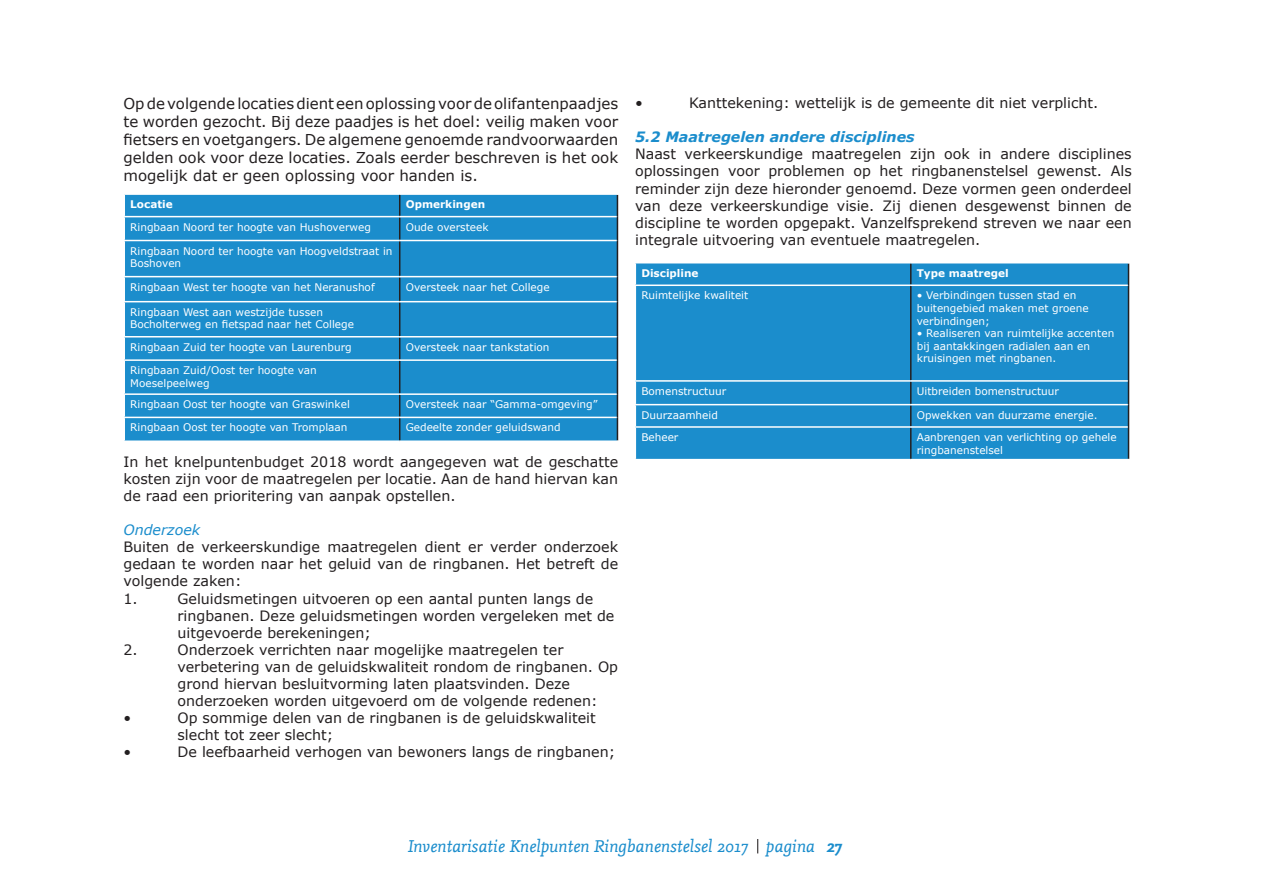
<style>
.page{position:relative;width:1263px;height:893px;background:#fff}
.page>*{position:absolute;margin:0;border:0;box-sizing:border-box;transform-origin:0 0}
.t1{font:italic 18px "Nexus Mix";color:#1b8dcc}
.t2{font:15px/18px "Verdana";color:#231f20;text-align:justify}
.t3{font:14.25px/17.1px "Verdana";color:#231f20;text-align:justify}
.t4{font:italic 700 14.25px "Verdana";color:#1b8dcc}
.t5{font:italic 14.25px "Verdana";color:#1b8dcc}
.t6{font:10.5px/12.6px "Verdana";color:#fff}
.t7{font:700 10.5px "Verdana";color:#fff}
.s1{font-weight:700}
</style>
<div class="page">
<svg style="left:757px;top:839px;width:1px;height:14px"></svg>
<div style="left:125px;top:195px;width:492px;height:245px;background:#1b8dcc"></div>
<svg style="left:399px;top:195px;width:1px;height:45px"></svg>
<svg style="left:617px;top:195px;width:1px;height:45px"></svg>
<hr style="left:399px;top:241px;width:1px;height:35px;background:#231f20">
<hr style="left:617px;top:240px;width:1px;height:37px;background:#231f20">
<svg style="left:399px;top:277px;width:1px;height:24px"></svg>
<svg style="left:617px;top:277px;width:1px;height:25px"></svg>
<hr style="left:399px;top:302px;width:1px;height:34px;background:#231f20">
<hr style="left:617px;top:302px;width:1px;height:35px;background:#231f20">
<svg style="left:399px;top:337px;width:1px;height:22px"></svg>
<svg style="left:617px;top:337px;width:1px;height:23px"></svg>
<hr style="left:399px;top:361px;width:1px;height:32px;background:#231f20">
<hr style="left:617px;top:360px;width:1px;height:34px;background:#231f20">
<svg style="left:399px;top:395px;width:1px;height:45px"></svg>
<svg style="left:617px;top:394px;width:1px;height:46px"></svg>
<hr style="left:123px;top:216px;width:277px;height:1px;background:#fff">
<hr style="left:400px;top:216px;width:217px;height:1px;background:#fff">
<hr style="left:123px;top:240px;width:277px;height:1px;background:#fff">
<hr style="left:400px;top:240px;width:217px;height:1px;background:#fff">
<hr style="left:123px;top:301px;width:277px;height:1px;background:#fff">
<hr style="left:400px;top:301px;width:217px;height:1px;background:#fff">
<hr style="left:123px;top:276px;width:277px;height:1px;background:#fff">
<hr style="left:400px;top:276px;width:217px;height:1px;background:#fff">
<hr style="left:123px;top:336px;width:277px;height:1px;background:#fff">
<hr style="left:400px;top:336px;width:217px;height:1px;background:#fff">
<hr style="left:123px;top:359px;width:277px;height:2px;background:#fff">
<hr style="left:400px;top:359px;width:217px;height:2px;background:#fff">
<hr style="left:123px;top:393px;width:277px;height:2px;background:#fff">
<hr style="left:400px;top:393px;width:217px;height:2px;background:#fff">
<hr style="left:123px;top:417px;width:277px;height:1px;background:#fff">
<hr style="left:400px;top:417px;width:217px;height:1px;background:#fff">
<div style="left:636px;top:263px;width:492px;height:196px;background:#1b8dcc"></div>
<svg style="left:910px;top:263px;width:1px;height:22px"></svg>
<svg style="left:1128px;top:263px;width:1px;height:22px"></svg>
<hr style="left:910px;top:286px;width:1px;height:94px;background:#231f20">
<hr style="left:1128px;top:285px;width:1px;height:96px;background:#231f20">
<svg style="left:910px;top:382px;width:1px;height:44px"></svg>
<svg style="left:1128px;top:381px;width:1px;height:46px"></svg>
<hr style="left:910px;top:428px;width:1px;height:31px;background:#231f20">
<hr style="left:1128px;top:427px;width:1px;height:32px;background:#231f20">
<hr style="left:635px;top:285px;width:276px;height:1px;background:#fff">
<hr style="left:911px;top:285px;width:217px;height:1px;background:#fff">
<hr style="left:635px;top:404px;width:276px;height:1px;background:#fff">
<hr style="left:911px;top:404px;width:217px;height:1px;background:#fff">
<hr style="left:635px;top:380px;width:276px;height:2px;background:#fff">
<hr style="left:911px;top:380px;width:217px;height:2px;background:#fff">
<hr style="left:635px;top:426px;width:276px;height:2px;background:#fff">
<hr style="left:911px;top:426px;width:217px;height:2px;background:#fff">
<p class="t2" style="left:123px;top:94px;width:496px">Op de volgende locaties dient een oplossing voor de olifantenpaadjes te worden gezocht. Bij deze paadjes is het doel: veilig maken voor fietsers en voetgangers. De algemene genoemde randvoorwaarden gelden ook voor deze locaties. Zoals eerder beschreven is het ook mogelijk dat er geen oplossing voor handen is.</p>
<p class="t7" style="left:130px;top:197px;width:44px">Locatie</p>
<p class="t7" style="left:406px;top:197px;width:81px">Opmerkingen</p>
<p class="t6" style="left:130px;top:220px;width:242px">Ringbaan Noord ter hoogte van Hushoverweg</p>
<p class="t6" style="left:406px;top:220px;width:84px">Oude oversteek</p>
<p class="t6" style="left:130px;top:244px;width:264px">Ringbaan Noord ter hoogte van Hoogveldstraat in<br>Boshoven</p>
<p class="t6" style="left:130px;top:280px;width:246px">Ringbaan West ter hoogte van het Neranushof</p>
<p class="t6" style="left:406px;top:280px;width:145px">Oversteek naar het College</p>
<p class="t6" style="left:130px;top:305px;width:225px">Ringbaan West aan westzijde tussen<br>Bocholterweg en fietspad naar het College</p>
<p class="t6" style="left:130px;top:341px;width:223px">Ringbaan Zuid ter hoogte van Laurenburg</p>
<p class="t6" style="left:406px;top:341px;width:145px">Oversteek naar tankstation</p>
<p class="t6" style="left:130px;top:364px;width:188px">Ringbaan Zuid/Oost ter hoogte van<br>Moeselpeelweg</p>
<p class="t6" style="left:130px;top:398px;width:221px">Ringbaan Oost ter hoogte van Graswinkel</p>
<p class="t6" style="left:406px;top:398px;width:193px">Oversteek naar “Gamma-omgeving”</p>
<p class="t6" style="left:130px;top:421px;width:219px">Ringbaan Oost ter hoogte van Tromplaan</p>
<p class="t6" style="left:406px;top:421px;width:157px">Gedeelte zonder geluidswand</p>
<p class="t3" style="left:123px;top:453px;width:496px">In het knelpuntenbudget 2018 wordt aangegeven wat de geschatte kosten zijn voor de maatregelen per locatie. Aan de hand hiervan kan de raad een prioritering van aanpak opstellen.</p>
<p class="t5" style="left:123px;top:520px;width:78px">Onderzoek</p>
<p class="t3" style="left:123px;top:538px;width:496px">Buiten de verkeerskundige maatregelen dient er verder onderzoek gedaan te worden naar het geluid van de ringbanen. Het betreft de volgende zaken:</p>
<p class="t3" style="left:123px;top:590px;width:16px">1.</p>
<p class="t3" style="left:177px;top:590px;width:417px">Geluidsmetingen uitvoeren op een aantal punten langs de</p>
<p class="t3" style="left:177px;top:607px;width:438px">ringbanen. Deze geluidsmetingen worden vergeleken met de</p>
<p class="t3" style="left:177px;top:624px;width:195px">uitgevoerde berekeningen;</p>
<p class="t3" style="left:123px;top:641px;width:16px">2.</p>
<p class="t3" style="left:177px;top:641px;width:387px">Onderzoek verrichten naar mogelijke maatregelen ter</p>
<p class="t3" style="left:177px;top:658px;width:442px">verbetering van de geluidskwaliteit rondom de ringbanen. Op</p>
<p class="t3" style="left:177px;top:675px;width:422px">grond hiervan besluitvorming laten plaatsvinden. Deze onderzoeken worden uitgevoerd om de volgende redenen:</p>
<p class="t3" style="left:123px;top:709px;width:9px">•</p>
<p class="t3" style="left:177px;top:709px;width:420px">Op sommige delen van de ringbanen is de geluidskwaliteit slecht tot zeer slecht;</p>
<p class="t3" style="left:123px;top:744px;width:9px">•</p>
<p class="t3" style="left:177px;top:744px;width:439px">De leefbaarheid verhogen van bewoners langs de ringbanen;</p>
<p class="t3" style="left:635px;top:94px;width:9px">•</p>
<p class="t3" style="left:689px;top:94px;width:411px">Kanttekening: wettelijk is de gemeente dit niet verplicht.</p>
<p class="t4" style="left:635px;top:127px;width:281px">5.2 Maatregelen andere disciplines</p>
<p class="t3" style="left:635px;top:145px;width:498px">Naast verkeerskundige maatregelen zijn ook in andere disciplines oplossingen voor problemen op het ringbanenstelsel gewenst. Als reminder zijn deze hieronder genoemd. Deze vormen geen onderdeel van deze verkeerskundige visie. Zij dienen desgewenst binnen de discipline te worden opgepakt. Vanzelfsprekend streven we naar een integrale uitvoering van eventuele maatregelen.</p>
<p class="t7" style="left:641px;top:265px;width:59px">Discipline</p>
<p class="t7" style="left:917px;top:265px;width:93px">Type maatregel</p>
<p class="t6" style="left:641px;top:289px;width:108px">Ruimtelijke kwaliteit</p>
<p class="t6" style="left:917px;top:289px;width:173px">• Verbindingen tussen stad en buitengebied maken met groene verbindingen;</p>
<p class="t6" style="left:917px;top:327px;width:199px">• Realiseren van ruimtelijke accenten bij aantakkingen radialen aan en kruisingen met ringbanen.</p>
<p class="t6" style="left:641px;top:385px;width:86px">Bomenstructuur</p>
<p class="t6" style="left:917px;top:385px;width:144px">Uitbreiden bomenstructuur</p>
<p class="t6" style="left:641px;top:408px;width:78px">Duurzaamheid</p>
<p class="t6" style="left:917px;top:408px;width:182px">Opwekken van duurzame energie.</p>
<p class="t6" style="left:641px;top:431px;width:39px">Beheer</p>
<p class="t6" style="left:917px;top:431px;width:201px">Aanbrengen van verlichting op gehele ringbanenstelsel</p>
<p class="t1" style="left:407px;top:836px;width:436px">Inventarisatie Knelpunten Ringbanenstelsel 2017 pagina <span class="s1">27</span></p>
</div>
